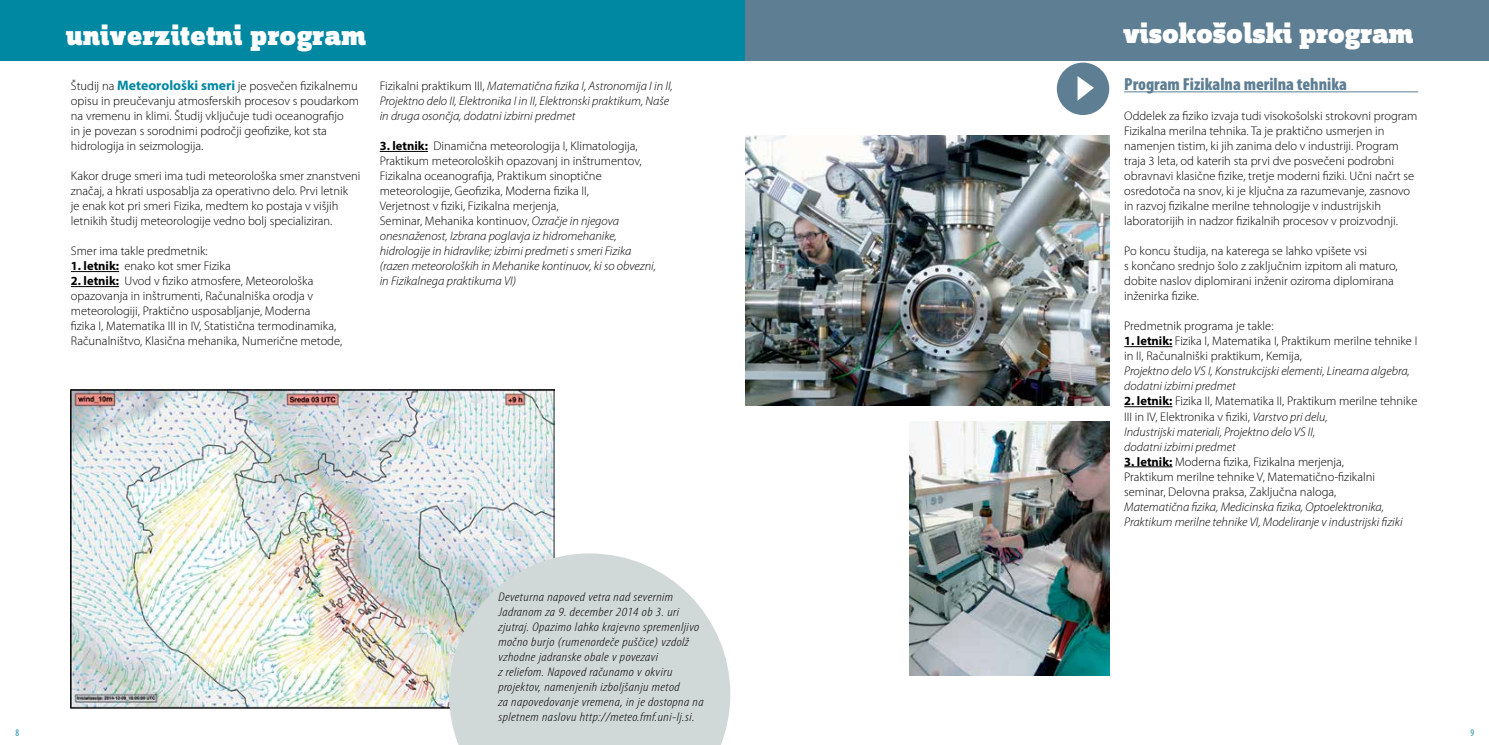
<style>
.page{position:relative;width:1489px;height:745px;background:#fff}
.page>*{position:absolute;margin:0;border:0;box-sizing:border-box;transform-origin:0 0}
.t1{font:29.38px "Zine Slab Dis Black Roman Tf";letter-spacing:.01em;color:#fff}
.t2{font:900 condensed 17.5px "Myriad Pro";color:#5e7e93}
.t3{font:300 12.5px/15px "Myriad Pro";color:#000}
.t4{font:italic 300 12.5px/15px "Myriad Pro";color:#000}
.t5{font:italic 300 condensed 12.5px/15px "Myriad Pro";letter-spacing:.025em;color:#000;scale:1.2 1}
.t6{font:condensed 10px "Myriad Pro";color:#198aa5;scale:.95 1}
.s1{font-weight:700;font-size:13.75px;color:#0087a2}
.s2{font-weight:700}
.s3{font-style:normal}
.s4{font-style:italic}
.s5{font-weight:700;font-style:normal}
</style>
<div class="page">
<img style="left:70px;top:389px;width:484px;height:318px">
<svg style="left:449px;top:553px;width:281px;height:191px;background:#d4dbdb"></svg>
<hr style="left:71px;top:271px;width:48px;height:1px;background:#000">
<hr style="left:71px;top:286px;width:48px;height:1px;background:#000">
<hr style="left:380px;top:151px;width:48px;height:1px;background:#000">
<img style="left:745px;top:135px;width:364px;height:270px">
<img style="left:909px;top:421px;width:200px;height:254px">
<div style="left:744px;top:0;width:744px;height:60px;background:#5e7e93"></div>
<div style="left:1056px;top:63px;width:53px;height:52px;background:#5e7e93;border-radius:50%"></div>
<svg style="left:1077px;top:76px;width:16px;height:25px"></svg>
<div style="left:0;top:0;width:744px;height:60px;background:#0087a2"></div>
<hr style="left:1124px;top:91px;width:293px;height:1px;background:#5e7e93">
<hr style="left:1124px;top:346px;width:48px;height:1px;background:#000">
<hr style="left:1124px;top:406px;width:48px;height:1px;background:#000">
<hr style="left:1124px;top:466px;width:48px;height:1px;background:#000">
<h1 class="t1" style="left:66px;top:19px;width:302px">univerzitetni program</h1>
<p class="t3" style="left:71px;top:79px;width:289px">Študij na <span class="s1">Meteorološki smeri</span> je posvečen fizikalnemu opisu in preučevanju atmosferskih procesov s poudarkom na vremenu in klimi. Študij vključuje tudi oceanografijo<br>in je povezan s sorodnimi področji geofizike, kot sta hidrologija in seizmologija.</p>
<p class="t3" style="left:71px;top:169px;width:291px">Kakor druge smeri ima tudi meteorološka smer znanstveni značaj, a hkrati usposablja za operativno delo. Prvi letnik<br>je enak kot pri smeri Fizika, medtem ko postaja v višjih letnikih študij meteorologije vedno bolj specializiran.</p>
<p class="t3" style="left:71px;top:244px;width:138px">Smer ima takle predmetnik:</p>
<p class="t3" style="left:71px;top:259px;width:161px"><span class="s2">1. letnik:</span> enako kot smer Fizika</p>
<p class="t3" style="left:71px;top:274px;width:273px"><span class="s2">2. letnik:</span> Uvod v fiziko atmosfere, Meteorološka opazovanja in inštrumenti, Računalniška orodja v meteorologiji, Praktično usposabljanje, Moderna<br>fizika I, Matematika III in IV, Statistična termodinamika, Računalništvo, Klasična mehanika, Numerične metode,</p>
<p class="t4" style="left:380px;top:79px;width:294px"><span class="s3">Fizikalni praktikum III,</span> Matematična fizika I, Astronomija I in II,<br>Projektno delo II, Elektronika I in II, Elektronski praktikum, Naše in druga osončja, dodatni izbirni predmet</p>
<p class="t3" style="left:380px;top:139px;width:278px"><span class="s2">3. letnik:</span> Dinamična meteorologija I, Klimatologija, Praktikum meteoroloških opazovanj in inštrumentov, Fizikalna oceanografija, Praktikum sinoptične meteorologije, Geofizika, Moderna fizika II,<br>Verjetnost v fiziki, Fizikalna merjenja,<br>Seminar, Mehanika kontinuov, <span class="s4">Ozračje in njegova onesnaženost, Izbrana poglavja iz hidromehanike, hidrologije in hidravlike; izbirni predmeti s smeri Fizika (razen meteoroloških in Mehanike kontinuov, ki so obvezni, in Fizikalnega praktikuma VI)</span></p>
<p class="t5" style="left:498px;top:589px;width:172px">Deveturna napoved vetra nad severnim Jadranom za 9. december 2014 ob 3. uri zjutraj. Opazimo lahko krajevno spremenljivo močno burjo (rumenordeče puščice) vzdolž vzhodne jadranske obale v povezavi<br>z reliefom. Napoved računamo v okviru projektov, namenjenih izboljšanju metod<br>za napovedovanje vremena, in je dostopna na spletnem naslovu http://meteo.fmf.uni-lj.si.</p>
<h1 class="t1" style="left:1122px;top:18px;width:292px">visokošolski program</h1>
<h2 class="t2" style="left:1124px;top:74px;width:224px">Program Fizikalna merilna tehnika</h2>
<p class="t3" style="left:1124px;top:109px;width:294px">Oddelek za fiziko izvaja tudi visokošolski strokovni program Fizikalna merilna tehnika. Ta je praktično usmerjen in namenjen tistim, ki jih zanima delo v industriji. Program traja 3 leta, od katerih sta prvi dve posvečeni podrobni obravnavi klasične fizike, tretje moderni fiziki. Učni načrt se osredotoča na snov, ki je ključna za razumevanje, zasnovo in razvoj fizikalne merilne tehnologije v industrijskih laboratorijih in nadzor fizikalnih procesov v proizvodnji.</p>
<p class="t3" style="left:1124px;top:244px;width:275px">Po koncu študija, na katerega se lahko vpišete vsi<br>s končano srednjo šolo z zaključnim izpitom ali maturo, dobite naslov diplomirani inženir oziroma diplomirana inženirka fizike.</p>
<p class="t3" style="left:1124px;top:319px;width:151px">Predmetnik programa je takle:</p>
<p class="t3" style="left:1124px;top:334px;width:294px"><span class="s2">1. letnik:</span> Fizika I, Matematika I, Praktikum merilne tehnike I in II, Računalniški praktikum, Kemija,</p>
<p class="t4" style="left:1124px;top:364px;width:287px">Projektno delo VS I, Konstrukcijski elementi, Linearna algebra, dodatni izbirni predmet</p>
<p class="t4" style="left:1124px;top:394px;width:295px"><span class="s5">2. letnik:</span> <span class="s3">Fizika II, Matematika II, Praktikum merilne tehnike III in IV, Elektronika v fiziki,</span> Varstvo pri delu,<br>Industrijski materiali, Projektno delo VS II,<br>dodatni izbirni predmet</p>
<p class="t3" style="left:1124px;top:454px;width:252px"><span class="s2">3. letnik:</span> Moderna fizika, Fizikalna merjenja,<br>Praktikum merilne tehnike V, Matematično-fizikalni seminar, Delovna praksa, Zaključna naloga,</p>
<p class="t4" style="left:1124px;top:499px;width:280px">Matematična fizika, Medicinska fizika, Optoelektronika,<br>Praktikum merilne tehnike VI, Modeliranje v industrijski fiziki</p>
<p class="t6" style="left:16px;top:726px;width:5px">8</p>
<p class="t6" style="left:1470px;top:726px;width:5px">9</p>
</div>
